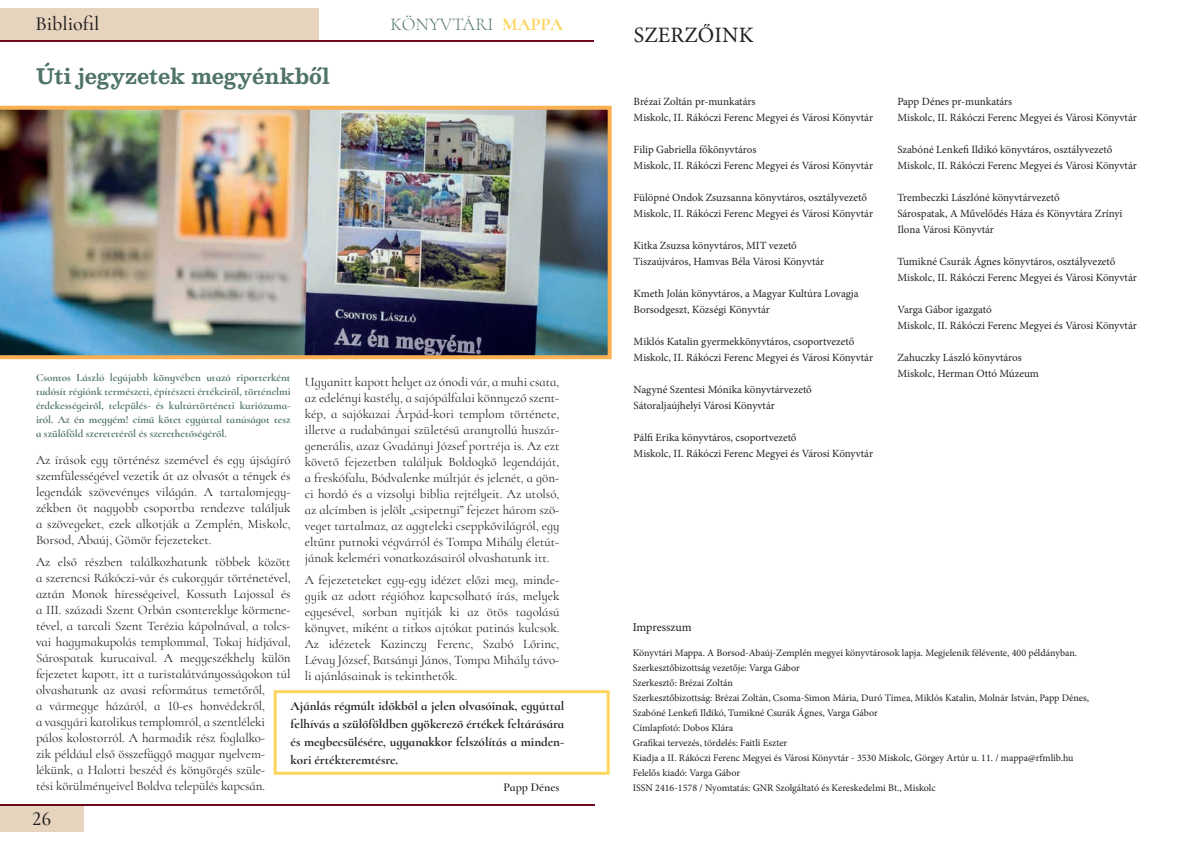
<style>
.page{position:relative;width:1191px;height:842px;background:#fff}
.page>*{position:absolute;margin:0;border:0;box-sizing:border-box;transform-origin:0 0}
.t1{font:22px "Minion Pro";color:#231f20}
.t2{font:700 21px "Besley";color:#4f736a}
.t3{font:500 20px "Cormorant Infant";color:#231f20}
.t4{font:300 18px "Cormorant Infant";letter-spacing:.01em;color:#4f736a}
.t5{font:13px/16px "Cormorant Infant";letter-spacing:-.005em;color:#231f20;text-align:justify}
.t6{font:700 13px/18px "Cormorant Infant";color:#231f20;text-align:justify}
.t7{font:12px "Minion Pro";letter-spacing:-.005em;color:#231f20}
.t8{font:600 12px "Cormorant Infant";color:#231f20}
.t9{font:11px/16px "Minion Pro";color:#231f20}
.t10{font:700 11px/14px "Cormorant Infant";color:#4f736a;text-align:justify}
.t11{font:10px/15px "Minion Pro";color:#231f20}
.s1{font-weight:700;color:#fdd65f}
</style>
<div class="page">
<div style="left:0;top:8px;width:319px;height:33px;background:#e6d4bf"></div>
<hr style="left:0;top:40px;width:1191px;height:2px;background:#6b0b1b">
<div style="left:0;top:804px;width:84px;height:28px;background:#e6d4bf"></div>
<hr style="left:0;top:804px;width:1191px;height:2px;background:#6b0b1b">
<img style="left:0;top:106px;width:611px;height:253px">
<div style="left:274px;top:690px;width:335px;height:85px;background:#fff;border:3px solid #fdd65f"></div>
<div style="left:594px;top:0;width:597px;height:67px;background:#fff"></div>
<div style="left:595px;top:799px;width:596px;height:43px;background:#fff"></div>
<h3 class="t3" style="left:35px;top:12px;width:65px">Bibliofil</h3>
<h2 class="t2" style="left:36px;top:61px;width:295px">Úti jegyzetek megyénkből</h2>
<h3 class="t4" style="left:390px;top:13px;width:174px">KÖNYVTÁRI <span class="s1">Mappa</span></h3>
<p class="t10" style="left:36px;top:370px;width:256px">Csontos László legújabb könyvében utazó riporterként tudósít régiónk természeti, építészeti értékeiről, történelmi érdekességeiről, település- és kultúrtörténeti kuriózuma&shy;iról. Az én megyém! című kötet egyúttal tanúságot tesz a szülőföld szeretetéről és szerethetőségéről.</p>
<p class="t5" style="left:36px;top:452px;width:256px">Az írások egy történész szemével és egy újságíró szemfülességével vezetik át az olvasót a tények és legendák szövevényes világán. A tartalomjegy&shy;zékben öt nagyobb csoportba rendezve találjuk a szövegeket, ezek alkotják a Zemplén, Miskolc, Borsod, Abaúj, Gömör fejezeteket.</p>
<p class="t5" style="left:36px;top:554px;width:256px;text-align:left">Az első részben találkozhatunk többek között a szerencsi Rákóczi-vár és cukorgyár történetével, aztán Monok hírességeivel, Kossuth Lajossal és a III. századi Szent Orbán csontereklye körmene&shy;tével, a tarcali Szent Terézia kápolnával, a tolcs&shy;vai hagymakupolás templommal, Tokaj hídjával, Sárospatak kurucaival. A megyeszékhely külön fejezetet kapott, itt a turistalátványosságokon túl olvashatunk az avasi református temetőről,<br>a vármegye házáról, a 10-es honvédekről,<br>a vasgyári katolikus templomról, a szentléleki pálos kolostorról. A harmadik rész foglalko-<br>zik például első összefüggő magyar nyelvem&shy;lékünk, a Halotti beszéd és könyörgés szüle-<br>tési körülményeivel Boldva település kapcsán.</p>
<p class="t5" style="left:305px;top:374px;width:256px">Ugyanitt kapott helyet az ónodi vár, a muhi csata, az edelényi kastély, a sajópálfalai könnyező szent&shy;kép, a sajókazai Árpád-kori templom története, illetve a rudabányai születésű aranytollú huszár&shy;generális, azaz Gvadányi József portréja is. Az ezt követő fejezetben találjuk Boldogkő legendáját, a freskófalu, Bódvalenke múltját és jelenét, a gön&shy;ci hordó és a vizsolyi biblia rejtélyeit. Az utolsó, az alcímben is jelölt „csipetnyi” fejezet három szö&shy;veget tartalmaz, az aggteleki cseppkővilágról, egy eltűnt putnoki végvárról és Tompa Mihály életút&shy;jának keleméri vonatkozásairól olvashatunk itt.</p>
<p class="t5" style="left:305px;top:572px;width:256px">A fejezeteteket egy-egy idézet előzi meg, minde&shy;gyik az adott régióhoz kapcsolható írás, melyek egyesével, sorban nyitják ki az ötös tagolású könyvet, miként a titkos ajtókat patinás kulcsok.<br>Az idézetek Kazinczy Ferenc, Szabó Lőrinc, Lévay József, Batsányi János, Tompa Mihály távo&shy;li ajánlásainak is tekinthetők.</p>
<p class="t6" style="left:291px;top:696px;width:275px">Ajánlás régmúlt időkből a jelen olvasóinak, egyúttal felhívás a szülőföldben gyökerező értékek feltárására és megbecsülésére, ugyanakkor felszólítás a minden&shy;kori értékteremtésre.</p>
<p class="t8" style="left:503px;top:780px;width:57px">Papp Dénes</p>
<h3 class="t3" style="left:32px;top:806px;width:20px">26</h3>
<h1 class="t1" style="left:634px;top:20px;width:25px">Szerz</h1>
<h1 class="t1" style="left:698px;top:20px;width:31px">őink</h1>
<p class="t9" style="left:633px;top:94px;width:241px">Brézai Zoltán pr-munkatárs<br>Miskolc, II. Rákóczi Ferenc Megyei és Városi Könyvtár</p>
<p class="t9" style="left:633px;top:142px;width:241px">Filip Gabriella főkönyvtáros<br>Miskolc, II. Rákóczi Ferenc Megyei és Városi Könyvtár</p>
<p class="t9" style="left:633px;top:190px;width:241px">Fülöpné Ondok Zsuzsanna könyvtáros, osztályvezető<br>Miskolc, II. Rákóczi Ferenc Megyei és Városi Könyvtár</p>
<p class="t9" style="left:633px;top:238px;width:192px">Kitka Zsuzsa könyvtáros, MIT vezető<br>Tiszaújváros, Hamvas Béla Városi Könyvtár</p>
<p class="t9" style="left:633px;top:286px;width:226px">Kmeth Jolán könyvtáros, a Magyar Kultúra Lovagja<br>Borsodgeszt, Községi Könyvtár</p>
<p class="t9" style="left:633px;top:334px;width:241px">Miklós Katalin gyermekkönyvtáros, csoportvezető<br>Miskolc, II. Rákóczi Ferenc Megyei és Városi Könyvtár</p>
<p class="t9" style="left:633px;top:382px;width:180px">Nagyné Szentesi Mónika könyvtárvezető<br>Sátoraljaújhelyi Városi Könyvtár</p>
<p class="t9" style="left:633px;top:430px;width:241px">Pálfi Erika könyvtáros, csoportvezető<br>Miskolc, II. Rákóczi Ferenc Megyei és Városi Könyvtár</p>
<p class="t9" style="left:897px;top:93px;width:241px">Papp Dénes pr-munkatárs<br>Miskolc, II. Rákóczi Ferenc Megyei és Városi Könyvtár</p>
<p class="t9" style="left:897px;top:141px;width:241px">Szabóné Lenkefi Ildikó könyvtáros, osztályvezető<br>Miskolc, II. Rákóczi Ferenc Megyei és Városi Könyvtár</p>
<p class="t9" style="left:897px;top:189px;width:227px">Trembeczki Lászlóné könyvtárvezető<br>Sárospatak, A Művelődés Háza és Könyvtára Zrínyi<br>Ilona Városi Könyvtár</p>
<p class="t9" style="left:897px;top:253px;width:241px">Tumikné Csurák Ágnes könyvtáros, osztályvezető<br>Miskolc, II. Rákóczi Ferenc Megyei és Városi Könyvtár</p>
<p class="t9" style="left:897px;top:301px;width:241px">Varga Gábor igazgató<br>Miskolc, II. Rákóczi Ferenc Megyei és Városi Könyvtár</p>
<p class="t9" style="left:897px;top:349px;width:143px">Zahuczky László könyvtáros<br>Miskolc, Herman Ottó Múzeum</p>
<p class="t7" style="left:633px;top:619px;width:61px">Impresszum</p>
<p class="t11" style="left:633px;top:645px;width:458px">Könyvtári Mappa. A Borsod-Abaúj-Zemplén megyei könyvtárosok lapja. Megjelenik félévente, 400 példányban.<br>Szerkesztőbizottság vezetője: Varga Gábor<br>Szerkesztő: Brézai Zoltán<br>Szerkesztőbizottság: Brézai Zoltán, Csoma-Simon Mária, Duró Tímea, Miklós Katalin, Molnár István, Papp Dénes, Szabóné Lenkefi Ildikó, Tumikné Csurák Ágnes, Varga Gábor<br>Címlapfotó: Dobos Klára<br>Grafikai tervezés, tördelés: Faitli Eszter<br>Kiadja a II. Rákóczi Ferenc Megyei és Városi Könyvtár - 3530 Miskolc, Görgey Artúr u. 11. / mappa@rfmlib.hu Felelős kiadó: Varga Gábor<br>ISSN 2416-1578 / Nyomtatás: GNR Szolgáltató és Kereskedelmi Bt., Miskolc</p>
</div>
